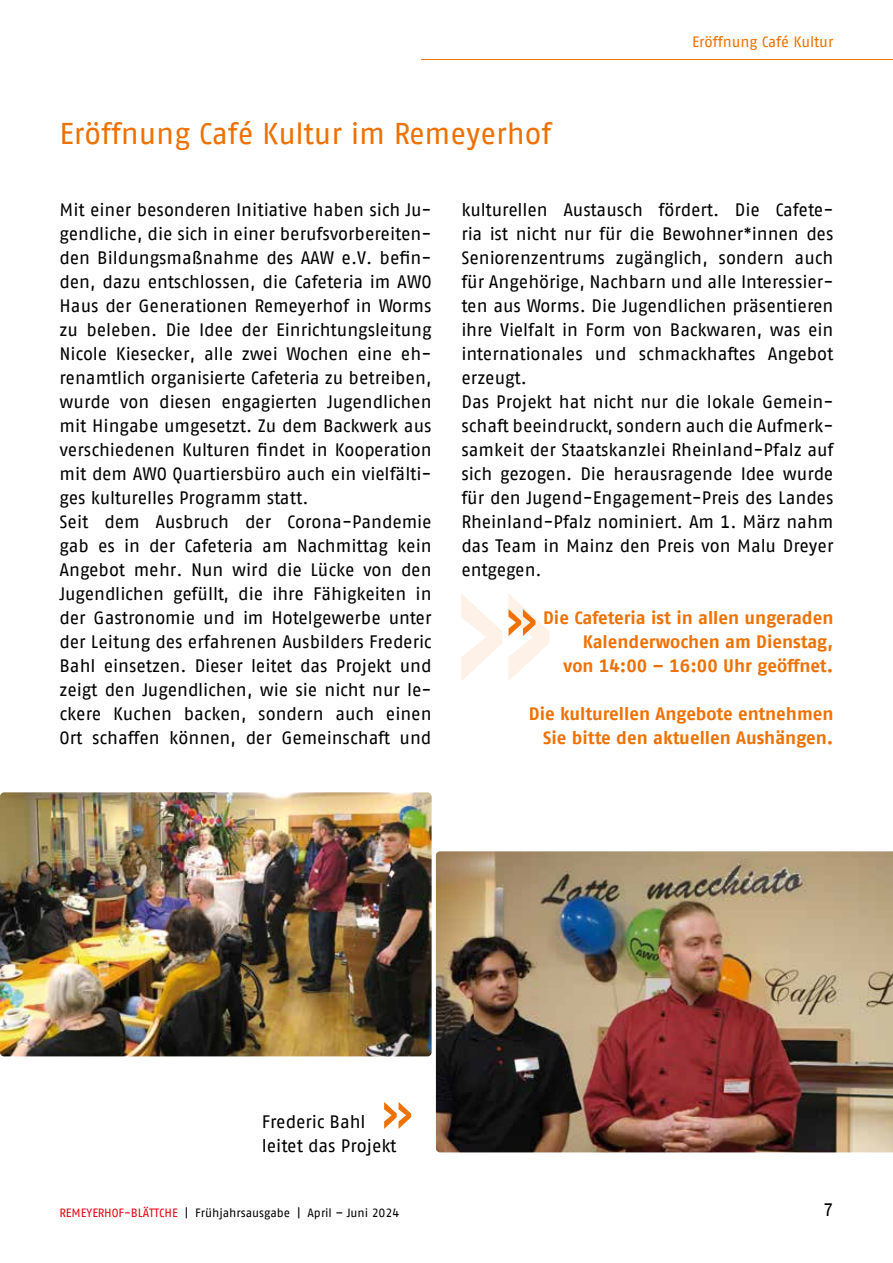
<style>
.page{position:relative;width:893px;height:1263px;background:#fff}
.page>*{position:absolute;margin:0;border:0;box-sizing:border-box;transform-origin:0 0}
.t1{font:196.2px "AWO Fago Office";color:#fef2e8}
.t2{font:60px "AWO Fago Office";color:#ee7203}
.t3{font:30px "AWO Fago Office";letter-spacing:-.005em;color:#ee7203}
.t4{font:18px/24px "AWO Fago Office";color:#000}
.t5{font:700 18px/24px "AWO Fago Office";color:#ee7203;text-align:right}
.t6{font:15px "AWO Fago Office";letter-spacing:-.005em;color:#ee7203}
.t7{font:12px "AWO Fago Office";color:#000}
.s1{color:#e30613}
</style>
<div class="page">
<img style="left:436px;top:851px;width:457px;height:301px">
<img style="left:0;top:792px;width:432px;height:264px">
<hr style="left:421px;top:59px;width:472px;height:1px;background:#ee7203">
<h3 class="t3" style="left:60px;top:117px;width:493px">Eröffnung Café Kultur im Remeyerhof</h3>
<p class="t6" style="left:692px;top:33px;width:143px">Eröffnung Café Kultur</p>
<p class="t4" style="left:60px;top:198px;width:374px">Mit einer besonderen Initiative haben sich Ju&shy;gendliche, die sich in einer berufsvorbereiten&shy;den Bildungsmaßnahme des AAW e.V. befin&shy;den, dazu entschlossen, die Cafeteria im AWO Haus der Generationen Remeyerhof in Worms zu beleben. Die Idee der Einrichtungsleitung Nicole Kiesecker, alle zwei Wochen eine eh&shy;renamtlich organisierte Cafeteria zu betreiben, wurde von diesen engagierten Jugendlichen mit Hingabe umgesetzt. Zu dem Backwerk aus verschiedenen Kulturen findet in Kooperation mit dem AWO Quartiersbüro auch ein vielfälti&shy;ges kulturelles Programm statt.<br>Seit dem Ausbruch der Corona-Pandemie gab es in der Cafeteria am Nachmittag kein Angebot mehr. Nun wird die Lücke von den Jugendlichen gefüllt, die ihre Fähigkeiten in der Gastronomie und im Hotelgewerbe unter der Leitung des erfahrenen Ausbilders Frederic Bahl einsetzen. Dieser leitet das Projekt und zeigt den Jugendlichen, wie sie nicht nur le&shy;ckere Kuchen backen, sondern auch einen Ort schaffen können, der Gemeinschaft und</p>
<p class="t4" style="left:461px;top:198px;width:374px">kulturellen Austausch fördert. Die Cafete&shy;ria ist nicht nur für die Bewohner*innen des Seniorenzentrums zugänglich, sondern auch für Angehörige, Nachbarn und alle Interessier&shy;ten aus Worms. Die Jugendlichen präsentieren ihre Vielfalt in Form von Backwaren, was ein internationales und schmackhaftes Angebot erzeugt.<br>Das Projekt hat nicht nur die lokale Gemein&shy;schaft beeindruckt, sondern auch die Aufmerk&shy;samkeit der Staatskanzlei Rheinland-Pfalz auf sich gezogen. Die herausragende Idee wurde für den Jugend-Engagement-Preis des Landes Rheinland-Pfalz nominiert. Am 1. März nahm das Team in Mainz den Preis von Malu Dreyer entgegen.</p>
<h1 class="t1" style="left:447px;top:523px;width:111px">»</h1>
<h2 class="t2" style="left:504px;top:588px;width:35px">»</h2>
<p class="t5" style="left:543px;top:606px;width:292px">Die Cafeteria ist in allen ungeraden<br>Kalenderwochen am Dienstag,<br>von 14:00 – 16:00 Uhr geöffnet.</p>
<p class="t5" style="left:529px;top:702px;width:306px">Die kulturellen Angebote entnehmen<br>Sie bitte den aktuellen Aushängen.</p>
<h2 class="t2" style="left:380px;top:1080px;width:35px">»</h2>
<p class="t4" style="left:262px;top:1134px;width:136px">leitet das Projekt</p>
<p class="t4" style="left:262px;top:1110px;width:105px">Frederic Bahl</p>
<p class="t7" style="left:60px;top:1205px;width:341px"><span class="s1">REMEYERHOF-BLÄTTCHE</span> | Frühjahrsausgabe | April – Juni 2024</p>
<p class="t4" style="left:823px;top:1197px;width:12px">7</p>
</div>
